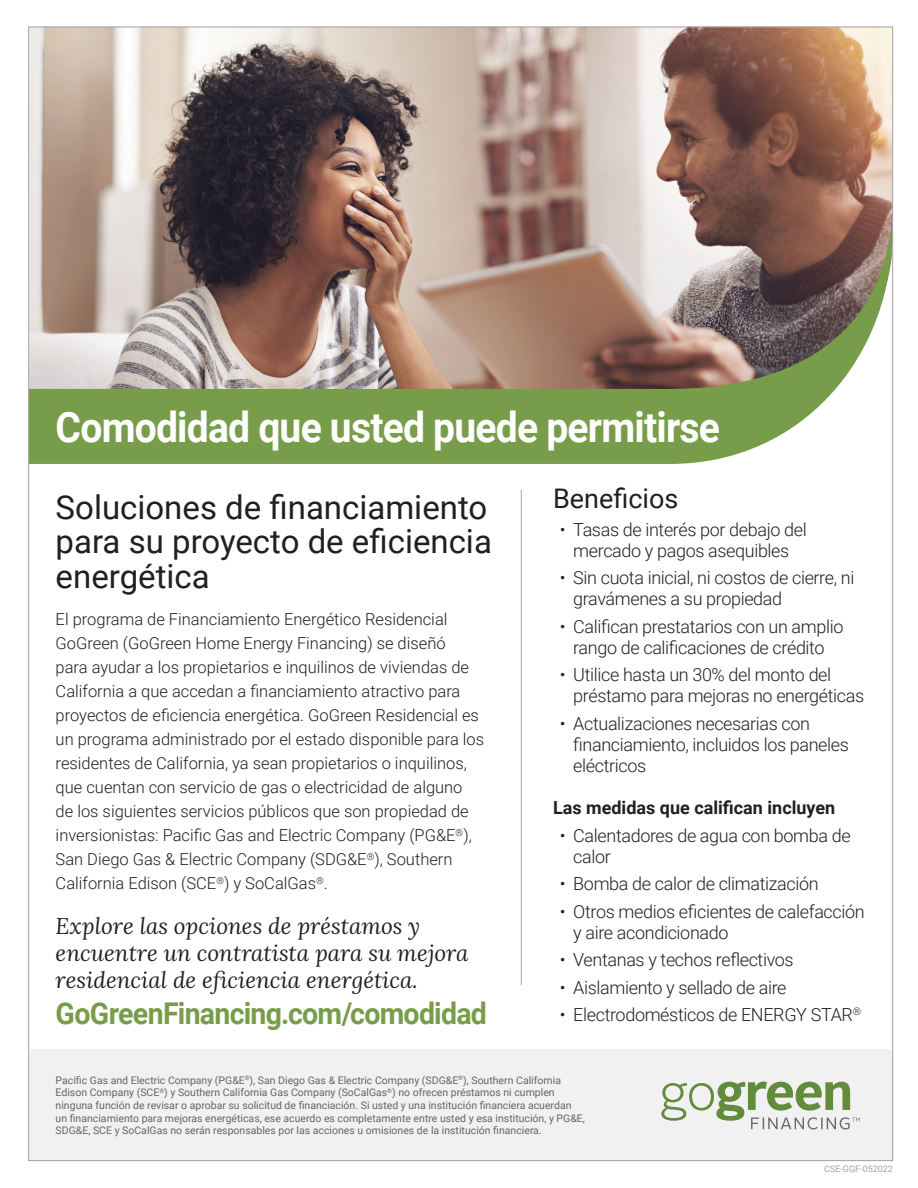
<style>
.page{position:relative;width:918px;height:1188px;background:#fff}
.page>*{position:absolute;margin:0;border:0;box-sizing:border-box;transform-origin:0 0}
.t1{font:700 42px "Roboto";letter-spacing:-.02em;color:#fff;scale:.93 1}
.t2{font:33px/34.5px "Roboto";color:#231f20}
.t3{font:700 30px "Roboto";letter-spacing:-.025em;color:#789d4a;scale:.95 1}
.t4{font:27px "Roboto";color:#231f20}
.t5{font:italic 22.5px/27px "Lora";color:#231f20}
.t6{font:300 18px/21px "Roboto";letter-spacing:-.02em;color:#231f20}
.t7{font:700 18px "Roboto";color:#231f20}
.t8{font:300 16.5px/24px "Roboto";color:#231f20}
.t9{font:10.5px/12.6px "Roboto";color:#63656a}
.t10{font:9px "Roboto";color:#a4a2a5}
</style>
<div class="page">
<img style="left:30px;top:29px;width:861px;height:169px">
<svg style="left:30px;top:198px;width:861px;height:266px;background:#989175"></svg>
<div style="left:29px;top:1049px;width:864px;height:112px;background:#f2f1f2"></div>
<hr style="left:521px;top:490px;width:1px;height:495px;background:#a4a2a5">
<svg style="left:661px;top:1082px;width:199px;height:47px"></svg>
<h1 class="t1" style="left:56px;top:397px;width:716px">Comodidad que usted puede permitirse</h1>
<h2 class="t2" style="left:56px;top:489px;width:438px">Soluciones de financiamiento para su proyecto de eficiencia energética</h2>
<p class="t8" style="left:56px;top:607px;width:430px">El programa de Financiamiento Energético Residencial GoGreen (GoGreen Home Energy Financing) se diseñó<br>para ayudar a los propietarios e inquilinos de viviendas de California a que accedan a financiamiento atractivo para proyectos de eficiencia energética. GoGreen Residencial es un programa administrado por el estado disponible para los residentes de California, ya sean propietarios o inquilinos, que cuentan con servicio de gas o electricidad de alguno de los siguientes servicios públicos que son propiedad de inversionistas: Pacific Gas and Electric Company (PG&amp;E<sup>®</sup>), San Diego Gas &amp; Electric Company (SDG&amp;E<sup>®</sup>), Southern California Edison (SCE<sup>®</sup>) y SoCalGas<sup>®</sup>.</p>
<h3 class="t5" style="left:56px;top:912px;width:414px">Explore las opciones de préstamos y encuentre un contratista para su mejora residencial de eficiencia energética.</h3>
<h3 class="t3" style="left:56px;top:992px;width:455px">GoGreenFinancing.com/comodidad</h3>
<h3 class="t4" style="left:553px;top:480px;width:127px">Beneficios</h3>
<p class="t6" style="left:560px;top:518px;width:249px;text-align:center">• Tasas de interés por debajo del mercado y pagos asequibles</p>
<p class="t6" style="left:573px;top:567px;width:283px;text-indent:-14px">• Sin cuota inicial, ni costos de cierre, ni gravámenes a su propiedad</p>
<p class="t6" style="left:560px;top:615px;width:285px;text-align:center">• Califican prestatarios con un amplio rango de calificaciones de crédito</p>
<p class="t6" style="left:573px;top:664px;width:292px;text-indent:-14px">• Utilice hasta un 30% del monto del préstamo para mejoras no energéticas</p>
<p class="t6" style="left:573px;top:712px;width:277px;text-indent:-14px">• Actualizaciones necesarias con financiamiento, incluidos los paneles eléctricos</p>
<p class="t7" style="left:553px;top:795px;width:284px">Las medidas que califican incluyen</p>
<p class="t6" style="left:573px;top:824px;width:279px;text-indent:-14px">• Calentadores de agua con bomba de calor</p>
<p class="t6" style="left:560px;top:873px;width:260px">• Bomba de calor de climatización</p>
<p class="t6" style="left:573px;top:900px;width:293px;text-indent:-14px">• Otros medios eficientes de calefacción y aire acondicionado</p>
<p class="t6" style="left:560px;top:949px;width:235px">• Ventanas y techos reflectivos</p>
<p class="t6" style="left:560px;top:976px;width:228px">• Aislamiento y sellado de aire</p>
<p class="t6" style="left:560px;top:1004px;width:303px">• Electrodomésticos de ENERGY STAR<sup>®</sup></p>
<p class="t9" style="left:56px;top:1073px;width:531px">Pacific Gas and Electric Company (PG&amp;E<sup>®</sup>), San Diego Gas &amp; Electric Company (SDG&amp;E<sup>®</sup>), Southern California Edison Company (SCE<sup>®</sup>) y Southern California Gas Company (SoCalGas<sup>®</sup>) no ofrecen préstamos ni cumplen ninguna función de revisar o aprobar su solicitud de financiación. Si usted y una institución financiera acuerdan un financiamiento para mejoras energéticas, ese acuerdo es completamente entre usted y esa institución, y PG&amp;E, SDG&amp;E, SCE y SoCalGas no serán responsables por las acciones u omisiones de la institución financiera.</p>
<p class="t10" style="left:824px;top:1163px;width:70px">CSE-GGF-052022</p>
</div>
